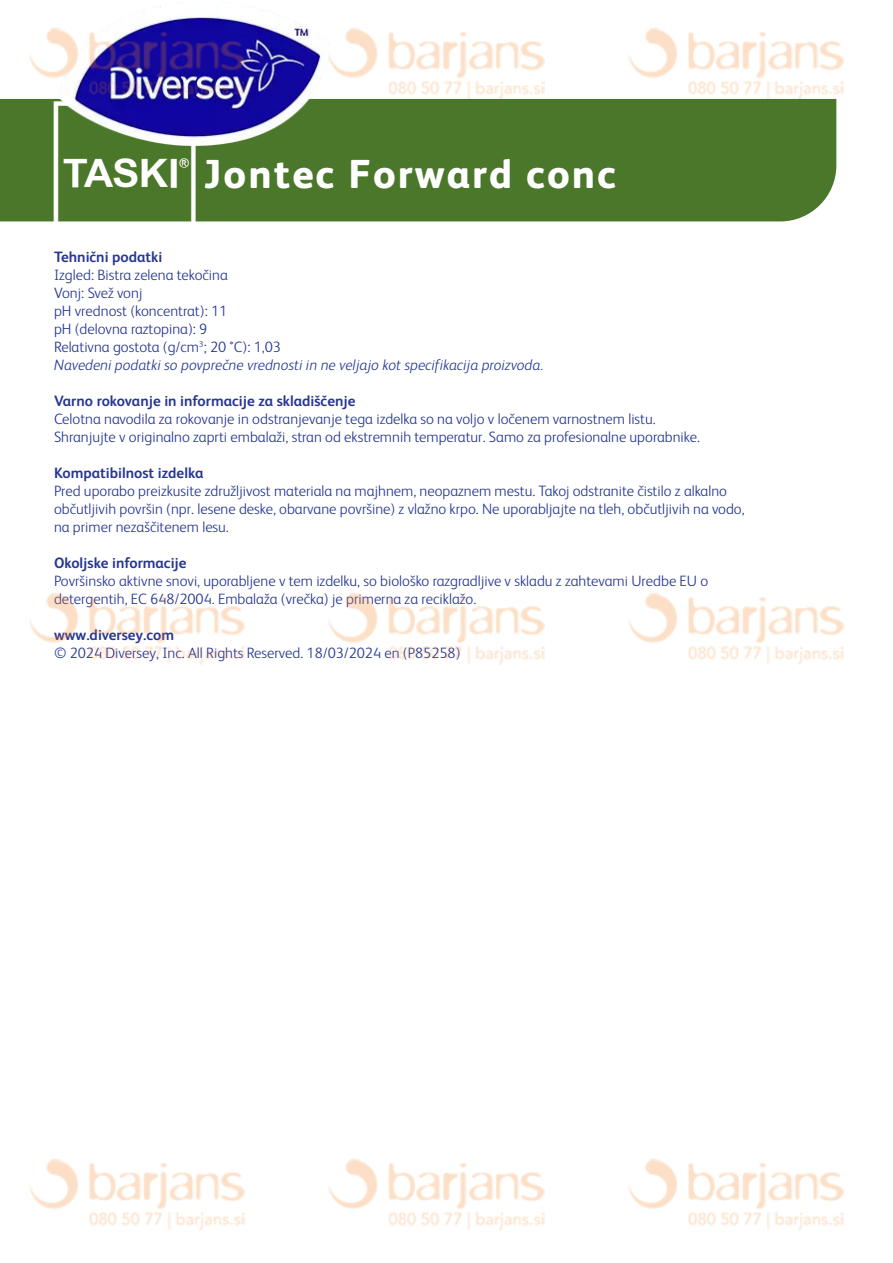
<style>
.page{position:relative;width:893px;height:1263px;background:#fff}
.page>*{position:absolute;margin:0;border:0;box-sizing:border-box;transform-origin:0 0}
.t1{font:40.5px "f 14 zb 7 hw 1 bbz dbz 2 hhemhq 75 j 53 q";letter-spacing:.05em;color:#fff}
.t2{font:300 15px "FS Albert";color:#263692}
.t3{font:700 15px "FS Albert";color:#263692}
.t4{font:italic 300 15px "FS Albert";color:#263692}
.t5{font:11.25px/19px "fo 6 krle uii d 3 e 3 iot 4 i 38 zl 96 c";letter-spacing:-.025em;color:#10069f}
.t6{font:11.25px "fo 6 krle uii d 3 e 3 iot 4 i 38 zl 96 c";letter-spacing:.085em;color:#10069f}
.s1{font-family:"f 1 x 67 vdj uge e 43 23 ui 9 s 1 sk 8 v 5 o"}
</style>
<div class="page">
<div style="left:0;top:99px;width:836px;height:122px;background:#4a7729"></div>
<img style="left:58px;top:7px;width:272px;height:138px">
<img style="left:22px;top:22px;width:250px;height:88px">
<img style="left:322px;top:22px;width:249px;height:88px">
<img style="left:621px;top:28px;width:223px;height:82px">
<img style="left:29px;top:593px;width:216px;height:72px">
<img style="left:328px;top:593px;width:217px;height:72px">
<img style="left:628px;top:593px;width:216px;height:72px">
<img style="left:29px;top:1159px;width:216px;height:72px">
<img style="left:328px;top:1159px;width:217px;height:72px">
<img style="left:628px;top:1159px;width:216px;height:72px">
<p class="t1" style="left:54px;top:142px;width:563px"><span class="s1">T</span>Jontec Forward conc</p>
<p class="t3" style="left:54px;top:248px;width:110px">Tehnični podatki</p>
<p class="t2" style="left:54px;top:266px;width:175px">Izgled: Bistra zelena tekočina</p>
<p class="t2" style="left:54px;top:284px;width:90px">Vonj: Svež vonj</p>
<p class="t2" style="left:54px;top:302px;width:175px">pH vrednost (koncentrat): 11</p>
<p class="t2" style="left:54px;top:320px;width:155px">pH (delovna raztopina): 9</p>
<p class="t2" style="left:54px;top:338px;width:228px">Relativna gostota (g/cm<sup>3</sup>; 20 °C): 1,03</p>
<p class="t4" style="left:54px;top:357px;width:491px">Navedeni podatki so povprečne vrednosti in ne veljajo kot specifikacija proizvoda.</p>
<p class="t3" style="left:54px;top:392px;width:303px">Varno rokovanje in informacije za skladiščenje</p>
<p class="t2" style="left:54px;top:410px;width:603px">Celotna navodila za rokovanje in odstranjevanje tega izdelka so na voljo v ločenem varnostnem listu.</p>
<p class="t2" style="left:54px;top:428px;width:647px">Shranjujte v originalno zaprti embalaži, stran od ekstremnih temperatur. Samo za profesionalne uporabnike.</p>
<p class="t3" style="left:54px;top:464px;width:151px">Kompatibilnost izdelka</p>
<p class="t2" style="left:54px;top:482px;width:675px">Pred uporabo preizkusite združljivost materiala na majhnem, neopaznem mestu. Takoj odstranite čistilo z alkalno</p>
<p class="t2" style="left:54px;top:500px;width:692px">občutljivih površin (npr. lesene deske, obarvane površine) z vlažno krpo. Ne uporabljajte na tleh, občutljivih na vodo,</p>
<p class="t2" style="left:54px;top:518px;width:176px">na primer nezaščitenem lesu.</p>
<p class="t3" style="left:54px;top:554px;width:134px">Okoljske informacije</p>
<p class="t2" style="left:54px;top:572px;width:656px">Površinsko aktivne snovi, uporabljene v tem izdelku, so biološko razgradljive v skladu z zahtevami Uredbe EU o</p>
<p class="t2" style="left:54px;top:590px;width:424px">detergentih, EC 648/2004. Embalaža (vrečka) je primerna za reciklažo.</p>
<p class="t3" style="left:54px;top:626px;width:122px">www.diversey.com</p>
<p class="t2" style="left:54px;top:644px;width:408px">© 2024 Diversey, Inc. All Rights Reserved. 18/03/2024 en (P85258)</p>
<p class="t6" style="left:54px;top:300px;width:64px">Description</p>
<p class="t5" style="left:54px;top:357px;width:493px">soil, dirt and grease from all water resistant, non protected hard floors (except unsealed wood). Also available in</p>
<p class="t5" style="left:71px;top:414px;width:262px;text-indent:-17px">Key properties<br>Effective combination of surfactants and alkaline chemicals</p>
<p class="t5" style="left:71px;top:494px;width:71px">Fresh fragrance</p>
<p class="t5" style="left:71px;top:570px;width:349px;line-height:20.2px">Effectively cleans and removes dirt, grease and maintenance product buildup<br>Ideal for use in scrubber driers, single disc machines and wet mopping systems</p>
</div>
